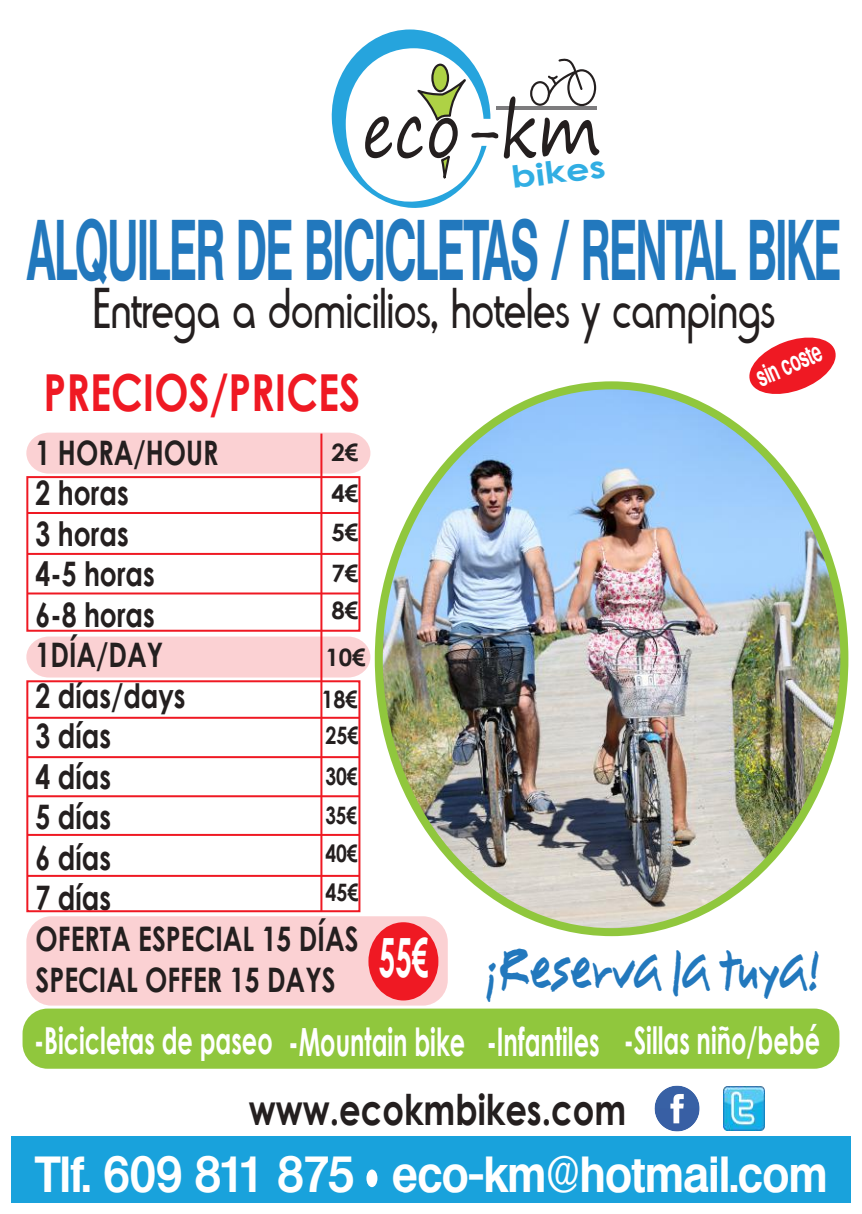
<style>
.page{position:relative;width:862px;height:1214px;background:#fff}
.page>*{position:absolute;margin:0;border:0;box-sizing:border-box;transform-origin:0 0}
.t1{font:83.6px "Basic Sans SF Bold";color:#2278bd;scale:.51 1}
.t2{font:54.8px "Blippo Light SF";color:#241f1f;scale:.8 1}
.t3{font:700 51px "Century Gothic";color:#ef1923;scale:.8 1}
.t4{font:50.4px "Youngsook BTN";color:#2278bd;scale:.89 1}
.t5{font:49.4px "Basic Sans SF Bold";color:#fff;scale:.88 1}
.t6{font:700 42.4px "Century Gothic";color:#241f1f;scale:.8 1}
.t7{font:700 37.2px "Century Gothic";color:#fff;scale:.65 1}
.t8{font:700 33.8px/40.6px "Century Gothic";color:#241f1f;scale:.79 1}
.t9{font:700 30.6px "Century Gothic";color:#31aee3;scale:1.21 1}
.t10{font:27px "Basic Sans SF Bold";color:#fff;scale:.6 1}
.t11{font:700 24px/41.6px "Century Gothic";color:#241f1f}
.t12{font:700 24px/38.6px "Century Gothic";color:#241f1f;text-align:justify;scale:.8 1}
.t13{font:700 24px/36px "Century Gothic";color:#241f1f;scale:.9 1}
.s1{font-family:"Century Gothic";font-weight:700;font-size:54.2px;color:#fff}
.s2{font-size:38.8px}
.s3{font-size:39.4px}
.s4{font-size:37.8px}
</style>
<div class="page">
<div style="left:27px;top:917px;width:420px;height:87px;background:#fbd1d3;border-radius:24px"></div>
<div style="left:26px;top:916px;width:422px;height:89px;border:2px solid #ef1923;border-radius:24px"></div>
<div style="left:26px;top:432px;width:344px;height:41px;background:#fbd1d3"></div>
<div style="left:26px;top:636px;width:344px;height:41px;background:#fbd1d3"></div>
<div style="left:24px;top:1009px;width:814px;height:58px;background:#90c73d;border-radius:24px"></div>
<div style="left:23px;top:1008px;width:816px;height:60px;border:2px solid #90c73d;border-radius:24px"></div>
<div style="left:11px;top:1136px;width:839px;height:66px;background:#19a2dc"></div>
<div style="left:366px;top:1169px;width:11px;height:17px;background:#fff;border-radius:50%"></div>
<svg style="left:749px;top:337px;width:87px;height:48px"></svg>
<svg style="left:331px;top:29px;width:268px;height:179px"></svg>
<img style="left:379px;top:385px;width:465px;height:547px">
<img style="left:654px;top:1085px;width:46px;height:47px">
<img style="left:724px;top:1086px;width:40px;height:43px">
<div style="left:26px;top:476px;width:334px;height:155px;border:2px solid #ef1923"></div>
<div style="left:26px;top:680px;width:334px;height:232px;border:2px solid #ef1923"></div>
<hr style="left:27px;top:512px;width:332px;height:2px;background:#ef1923">
<hr style="left:27px;top:553px;width:332px;height:2px;background:#ef1923">
<hr style="left:27px;top:592px;width:332px;height:2px;background:#ef1923">
<hr style="left:27px;top:716px;width:332px;height:2px;background:#ef1923">
<hr style="left:27px;top:756px;width:332px;height:2px;background:#ef1923">
<hr style="left:27px;top:795px;width:332px;height:2px;background:#ef1923">
<hr style="left:27px;top:833px;width:332px;height:2px;background:#ef1923">
<hr style="left:27px;top:874px;width:332px;height:2px;background:#ef1923">
<hr style="left:320px;top:433px;width:2px;height:478px;background:#ef1923">
<div style="left:369px;top:923px;width:68px;height:76px;background:#ef1923;border-radius:50%"></div>
<div style="left:368px;top:922px;width:70px;height:78px;border:2px solid #ef1923;border-radius:50%"></div>
<p class="t9" style="left:508px;top:154px;width:80px;rotate:-7deg">bikes</p>
<h1 class="t1" style="left:27px;top:203px;width:1596px">ALQUILER DE BICICLETAS / RENTAL BIKE</h1>
<h2 class="t2" style="left:93px;top:276px;width:854px">Entrega a domicilios, hoteles y campings</h2>
<p class="t10" style="left:751px;top:364px;width:117px;rotate:-24deg">sin coste</p>
<h3 class="t3" style="left:44px;top:354px;width:397px">PRECIOS/PRICES</h3>
<p class="t8" style="left:36px;top:430px;width:410px">1 HORA/HOUR<br>2 horas<br>3 horas<br>4-5 horas<br>6-8 horas<br>1DÍA/DAY<br>2 días/days<br>3 días<br>4 días<br>5 días<br>6 días<br>7 días<br>OFERTA ESPECIAL 15 DÍAS<br>SPECIAL OFFER 15 DAYS</p>
<p class="t11" style="left:331px;top:430px;width:28px">2€<br>4€</p>
<p class="t11" style="left:331px;top:511px;width:28px;line-height:40.6px">5€<br>7€</p>
<p class="t11" style="left:325px;top:585px;width:42px;line-height:47.2px">8€<br>10€</p>
<p class="t13" style="left:321px;top:680px;width:43px">18€<br>25€</p>
<p class="t12" style="left:325px;top:756px;width:43px">30€ 35€ 40€ 45€</p>
<h3 class="t4" style="left:379px;top:936px;width:498px"><span class="s1">55€</span> ¡Reserva la tuya!</h3>
<p class="t7" style="left:34px;top:1012px;width:1210px">-Bicicletas de paseo <span class="s2">-Mountain bike</span> <span class="s3">-Infantiles</span> <span class="s4">-Sillas niño/bebé</span></p>
<p class="t6" style="left:249px;top:1077px;width:473px">www.ecokmbikes.com</p>
<h3 class="t5" style="left:36px;top:1145px;width:901px">Tlf. 609 811 875 eco-km@hotmail.com</h3>
</div>
